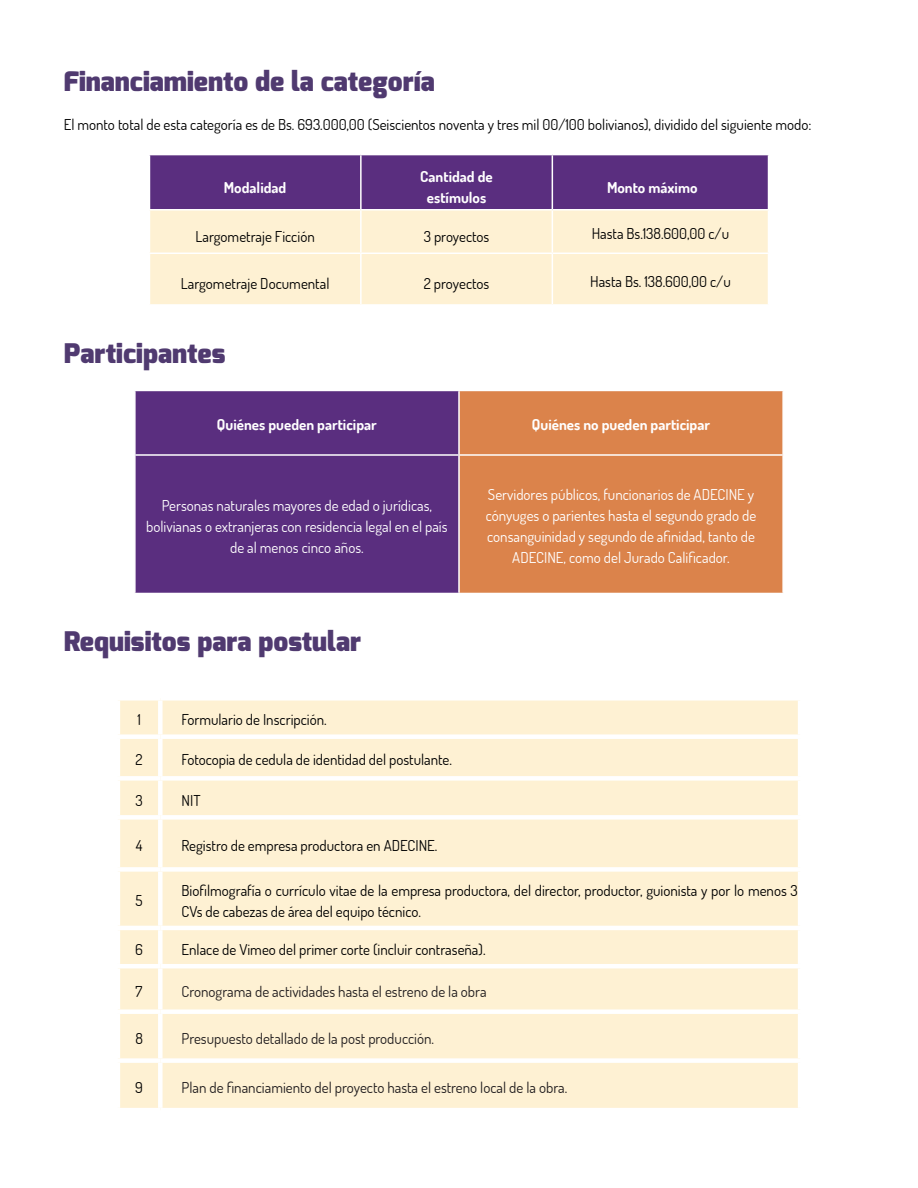
<style>
.page{position:relative;width:918px;height:1188px;background:#fff}
.page>*{position:absolute;margin:0;border:0;box-sizing:border-box;transform-origin:0 0}
.Heading_1{font:900 27px "Exo";color:#503a70}
.Heading_1-2{font:15px/21px "Dosis";color:#000}
.List_Paragraph{font:15px/21px "Dosis";color:#fff;text-align:center}
.Default{font:15px "Dosis";color:#231f20}
.List_Paragraph-2{font:15px "Dosis";color:#000}
.List_Paragraph-3{font:700 15px "Dosis";color:#fff}
</style>
<div class="page">
<div style="left:150px;top:155px;width:618px;height:54px;background:#5a2e7f"></div>
<div style="left:150px;top:211px;width:618px;height:93px;background:#fef1d3"></div>
<hr style="left:360px;top:211px;width:2px;height:42px;background:#fff">
<hr style="left:552px;top:211px;width:1px;height:42px;background:#fff">
<hr style="left:149px;top:253px;width:212px;height:1px;background:#fff">
<hr style="left:361px;top:253px;width:191px;height:1px;background:#fff">
<hr style="left:360px;top:254px;width:2px;height:50px;background:#fff">
<hr style="left:552px;top:253px;width:217px;height:1px;background:#fff">
<hr style="left:552px;top:254px;width:1px;height:50px;background:#fff">
<hr style="left:360px;top:155px;width:2px;height:54px;background:#fff">
<hr style="left:552px;top:155px;width:1px;height:54px;background:#fff">
<div style="left:136px;top:391px;width:322px;height:202px;background:#5a2e7f"></div>
<div style="left:460px;top:391px;width:322px;height:202px;background:#db834b"></div>
<hr style="left:134px;top:454px;width:325px;height:2px;background:#fff">
<hr style="left:459px;top:454px;width:325px;height:2px;background:#fff">
<div style="left:120px;top:701px;width:678px;height:407px;background:#fef1d3"></div>
<div style="left:158px;top:701px;width:5px;height:33px;background:#fff"></div>
<div style="left:116px;top:734px;width:44px;height:5px;background:#fff"></div>
<div style="left:160px;top:734px;width:642px;height:5px;background:#fff"></div>
<div style="left:158px;top:739px;width:5px;height:37px;background:#fff"></div>
<div style="left:116px;top:776px;width:44px;height:5px;background:#fff"></div>
<div style="left:160px;top:776px;width:642px;height:5px;background:#fff"></div>
<div style="left:158px;top:781px;width:5px;height:34px;background:#fff"></div>
<div style="left:116px;top:815px;width:44px;height:5px;background:#fff"></div>
<div style="left:160px;top:815px;width:642px;height:5px;background:#fff"></div>
<div style="left:158px;top:820px;width:5px;height:47px;background:#fff"></div>
<div style="left:116px;top:867px;width:44px;height:5px;background:#fff"></div>
<div style="left:160px;top:867px;width:642px;height:5px;background:#fff"></div>
<div style="left:158px;top:872px;width:5px;height:54px;background:#fff"></div>
<hr style="left:116px;top:926px;width:44px;height:4px;background:#fff">
<hr style="left:160px;top:926px;width:642px;height:4px;background:#fff">
<div style="left:158px;top:930px;width:5px;height:34px;background:#fff"></div>
<hr style="left:116px;top:964px;width:44px;height:4px;background:#fff">
<hr style="left:160px;top:964px;width:642px;height:4px;background:#fff">
<div style="left:158px;top:968px;width:5px;height:41px;background:#fff"></div>
<div style="left:116px;top:1009px;width:44px;height:5px;background:#fff"></div>
<div style="left:160px;top:1009px;width:642px;height:5px;background:#fff"></div>
<div style="left:158px;top:1014px;width:5px;height:44px;background:#fff"></div>
<div style="left:116px;top:1058px;width:44px;height:5px;background:#fff"></div>
<div style="left:160px;top:1058px;width:642px;height:5px;background:#fff"></div>
<div style="left:158px;top:1063px;width:5px;height:45px;background:#fff"></div>
<p class="Heading_1" style="left:64px;top:64px;width:373px">Financiamiento de la categoría</p>
<p class="Heading_1-2" style="left:64px;top:113px;width:749px">El monto total de esta categoría es de Bs. 693.000,00 (Seiscientos noventa y tres mil 00/100 bolivianos), dividido del siguiente modo:</p>
<p class="List_Paragraph-3" style="left:224px;top:177px;width:64px">Modalidad</p>
<p class="List_Paragraph-3" style="left:420px;top:167px;width:74px">Cantidad de</p>
<p class="List_Paragraph-3" style="left:427px;top:188px;width:61px">estímulos</p>
<p class="List_Paragraph-3" style="left:607px;top:177px;width:92px">Monto máximo</p>
<p class="List_Paragraph-2" style="left:196px;top:227px;width:121px">Largometraje Ficción</p>
<p class="List_Paragraph-2" style="left:424px;top:227px;width:67px">3 proyectos</p>
<p class="List_Paragraph-2" style="left:592px;top:224px;width:139px">Hasta Bs.138.600,00 c/u</p>
<p class="List_Paragraph-2" style="left:181px;top:274px;width:150px">Largometraje Documental</p>
<p class="List_Paragraph-2" style="left:424px;top:274px;width:67px">2 proyectos</p>
<p class="List_Paragraph-2" style="left:590px;top:271px;width:142px">Hasta Bs. 138.600,00 c/u</p>
<p class="Heading_1" style="left:64px;top:336px;width:163px">Participantes</p>
<p class="List_Paragraph-3" style="left:217px;top:415px;width:161px">Quiénes pueden participar</p>
<p class="List_Paragraph-3" style="left:532px;top:415px;width:180px">Quiénes no pueden participar</p>
<p class="List_Paragraph" style="left:146px;top:495px;width:303px">Personas naturales mayores de edad o jurídicas, bolivianas o extranjeras con residencia legal en el país de al menos cinco años.</p>
<p class="List_Paragraph" style="left:486px;top:484px;width:272px">Servidores públicos, funcionarios de ADECINE y cónyuges o parientes hasta el segundo grado de consanguinidad y segundo de afinidad, tanto de ADECINE, como del Jurado Calificador.</p>
<p class="Heading_1" style="left:64px;top:624px;width:299px">Requisitos para postular</p>
<p class="Heading_1-2" style="left:137px;top:709px;width:5px">1</p>
<p class="Heading_1-2" style="left:182px;top:709px;width:147px">Formulario de Inscripción.</p>
<p class="Heading_1-2" style="left:136px;top:749px;width:9px">2</p>
<p class="Heading_1-2" style="left:182px;top:749px;width:272px">Fotocopia de cedula de identidad del postulante.</p>
<p class="Heading_1-2" style="left:135px;top:789px;width:9px">3</p>
<p class="Heading_1-2" style="left:182px;top:789px;width:21px">NIT</p>
<p class="Heading_1-2" style="left:136px;top:835px;width:8px">4</p>
<p class="Heading_1-2" style="left:182px;top:835px;width:257px">Registro de empresa productora en ADECINE.</p>
<p class="Heading_1-2" style="left:136px;top:890px;width:9px">5</p>
<p class="Heading_1-2" style="left:182px;top:879px;width:618px">Biofilmografía o currículo vitae de la empresa productora, del director, productor, guionista y por lo menos 3<br>CVs de cabezas de área del equipo técnico.</p>
<p class="Heading_1-2" style="left:135px;top:938px;width:9px">6</p>
<p class="Heading_1-2" style="left:182px;top:938px;width:306px">Enlace de Vimeo del primer corte (incluir contraseña).</p>
<p class="Heading_1-2" style="left:136px;top:980px;width:8px">7</p>
<p class="Default" style="left:182px;top:981px;width:307px">Cronograma de actividades hasta el estreno de la obra</p>
<p class="Heading_1-2" style="left:135px;top:1027px;width:9px">8</p>
<p class="Default" style="left:182px;top:1029px;width:254px">Presupuesto detallado de la post producción.</p>
<p class="Heading_1-2" style="left:135px;top:1077px;width:9px">9</p>
<p class="Default" style="left:182px;top:1078px;width:387px">Plan de financiamiento del proyecto hasta el estreno local de la obra.</p>
</div>
